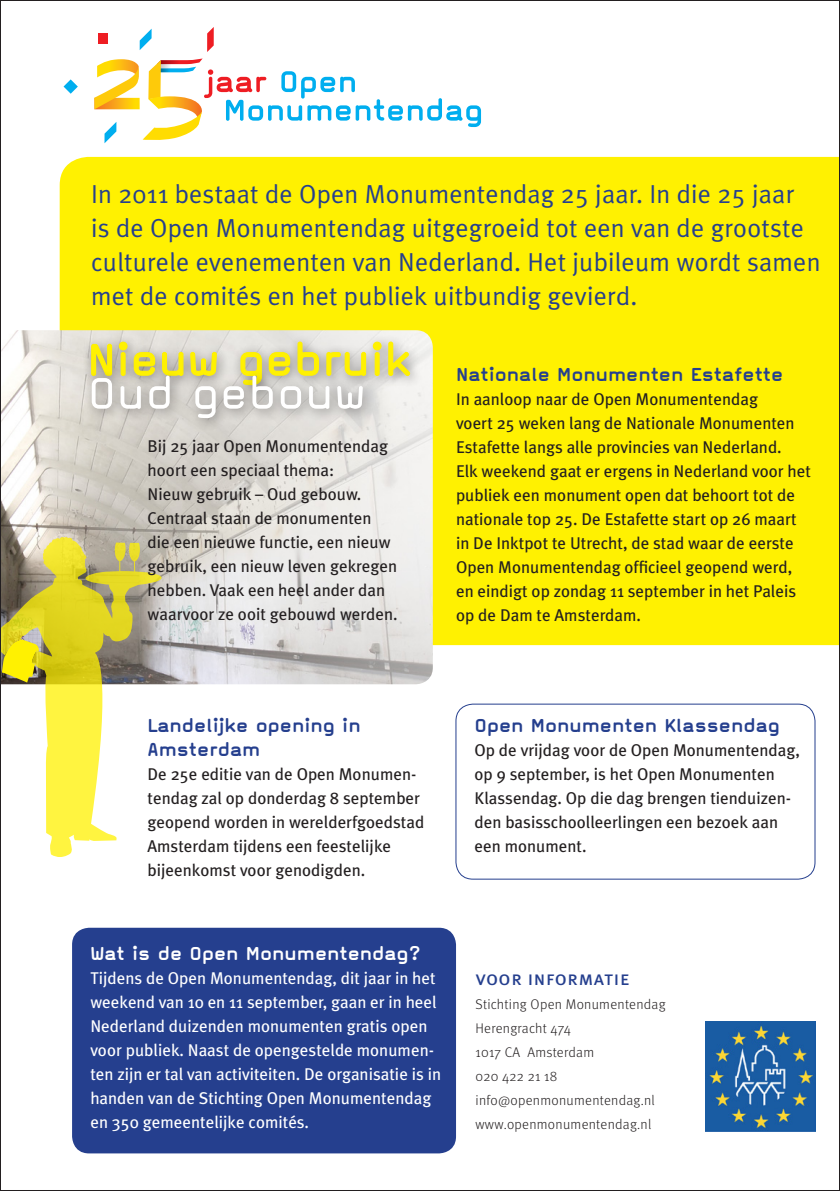
<style>
.page{position:relative;width:840px;height:1191px;background:#fff}
.page>*{position:absolute;margin:0;border:0;box-sizing:border-box;transform-origin:0 0}
.brood{font:26px/34px "Meta Plus Normal";letter-spacing:.01em;color:#253f8e}
.tussenkop{font:700 22px/24px "Magda Clean";color:#253f8e}
.tussenkop-2{font:700 22px "Magda Clean";color:#fff}
.tussenkop-3{font:20px "Meta Plus Book Caps";letter-spacing:.03em;color:#253f8e}
.brood-2{font:17px/24px "Meta Plus";color:#231f20}
.brood-3{font:17px/24px "Meta Plus";color:#fff}
.brood-4{font:300 14px "Meta";letter-spacing:.02em;color:#231f20}
</style>
<div class="page">
<div style="left:60px;top:157px;width:777px;height:488px;background:#fff101"></div>
<div style="left:72px;top:927px;width:384px;height:226px;background:#253f8e;border-radius:17px"></div>
<img style="left:705px;top:1021px;width:109px;height:110px">
<img style="left:2px;top:330px;width:430px;height:354px">
<div style="left:98px;top:33px;width:10px;height:10px;background:#ee1d23"></div>
<svg style="left:207px;top:27px;width:7px;height:25px"></svg>
<svg style="left:140px;top:29px;width:11px;height:21px"></svg>
<svg style="left:63px;top:79px;width:15px;height:15px"></svg>
<svg style="left:94px;top:58px;width:387px;height:85px"></svg>
<div style="left:455px;top:703px;width:359px;height:176px;border:1px solid #253f8e;border-radius:17px"></div>
<div style="left:82px;top:333px;width:340px;height:65px;background:#231f20;opacity:.5"></div>
<hr style="left:375px;top:352px;width:4px;height:23px;background:#fff101;border-radius:2px">
<div style="left:374px;top:352px;width:5px;height:24px;border:1px solid #fff101;border-radius:2px"></div>
<svg style="left:387px;top:341px;width:23px;height:36px"></svg>
<div style="left:373px;top:342px;width:8px;height:8px;background:#fff101;border-radius:50%"></div>
<div style="left:372px;top:342px;width:9px;height:8px;border:1px solid #fff101;border-radius:50%"></div>
<div style="left:119px;top:342px;width:8px;height:8px;border:1px solid #fff101;border-radius:50%"></div>
<div style="left:83px;top:368px;width:292px;height:63px;background:#231f20;opacity:.5"></div>
<svg style="left:90px;top:343px;width:23px;height:66px"></svg>
<svg style="left:120px;top:313px;width:97px;height:116px;background:#ded898"></svg>
<svg style="left:223px;top:341px;width:143px;height:68px;background:#dcd8b0"></svg>
<svg style="left:2px;top:537px;width:161px;height:320px"></svg>
<svg style="left:2px;top:639px;width:37px;height:43px;background:#dbce19"></svg>
<p class="brood" style="left:91px;top:177px;width:730px">In 2011 bestaat de Open Monumentendag 25 jaar. In die 25 jaar<br>is de Open Monumentendag uitgegroeid tot een van de grootste culturele evenementen van Nederland. Het jubileum wordt samen met de comités en het publiek uitbundig gevierd.</p>
<p class="brood-2" style="left:147px;top:434px;width:251px">Bij 25 jaar Open Monumentendag hoort een speciaal thema:<br>Nieuw gebruik – Oud gebouw.<br>Centraal staan de monumenten die een nieuwe functie, een nieuw gebruik, een nieuw leven gekregen hebben. Vaak een heel ander dan waarvoor ze ooit gebouwd werden.</p>
<p class="tussenkop" style="left:456px;top:362px;width:328px">Nationale Monumenten Estafette</p>
<p class="brood-2" style="left:456px;top:386px;width:356px">In aanloop naar de Open Monumentendag<br>voert 25 weken lang de Nationale Monumenten Estafette langs alle provincies van Nederland.<br>Elk weekend gaat er ergens in Nederland voor het publiek een monument open dat behoort tot de nationale top 25. De Estafette start op 26 maart in De Inktpot te Utrecht, de stad waar de eerste Open Monumentendag officieel geopend werd,</p>
<p class="brood-2" style="left:456px;top:578px;width:341px">en eindigt op zondag 11 september in het Paleis op de Dam te Amsterdam.</p>
<p class="tussenkop" style="left:147px;top:713px;width:214px">Landelijke opening in<br>Amsterdam</p>
<p class="brood-2" style="left:147px;top:762px;width:278px">De 25e editie van de Open Monumen&shy;tendag zal op donderdag 8 september geopend worden in werelderfgoedstad Amsterdam tijdens een feestelijke bijeenkomst voor genodigden.</p>
<p class="tussenkop-2" style="left:90px;top:941px;width:332px">Wat is de Open Monumentendag?</p>
<p class="brood-3" style="left:90px;top:965px;width:352px">Tijdens de Open Monumentendag, dit jaar in het weekend van 10 en 11 september, gaan er in heel Nederland duizenden monumenten gratis open voor publiek. Naast de opengestelde monumen&shy;ten zijn er tal van activiteiten. De organisatie is in handen van de Stichting Open Monumentendag en 350 gemeentelijke comités.</p>
<p class="tussenkop" style="left:474px;top:713px;width:307px">Open Monumenten Klassendag</p>
<p class="brood-2" style="left:474px;top:738px;width:327px">Op de vrijdag voor de Open Monumentendag, op 9 september, is het Open Monumenten Klassendag. Op die dag brengen tienduizen&shy;den basisschoolleerlingen een bezoek aan een monument.</p>
<p class="tussenkop-3" style="left:475px;top:966px;width:156px">voor informatie</p>
<p class="brood-4" style="left:475px;top:996px;width:192px">Stichting Open Monumentendag</p>
<p class="brood-4" style="left:475px;top:1020px;width:97px">Herengracht 474</p>
<p class="brood-4" style="left:475px;top:1044px;width:120px">1017 CA Amsterdam</p>
<p class="brood-4" style="left:475px;top:1068px;width:83px">020 422 21 18</p>
<p class="brood-4" style="left:475px;top:1092px;width:181px">info@openmonumentendag.nl</p>
<p class="brood-4" style="left:475px;top:1116px;width:177px">www.openmonumentendag.nl</p>
</div>
